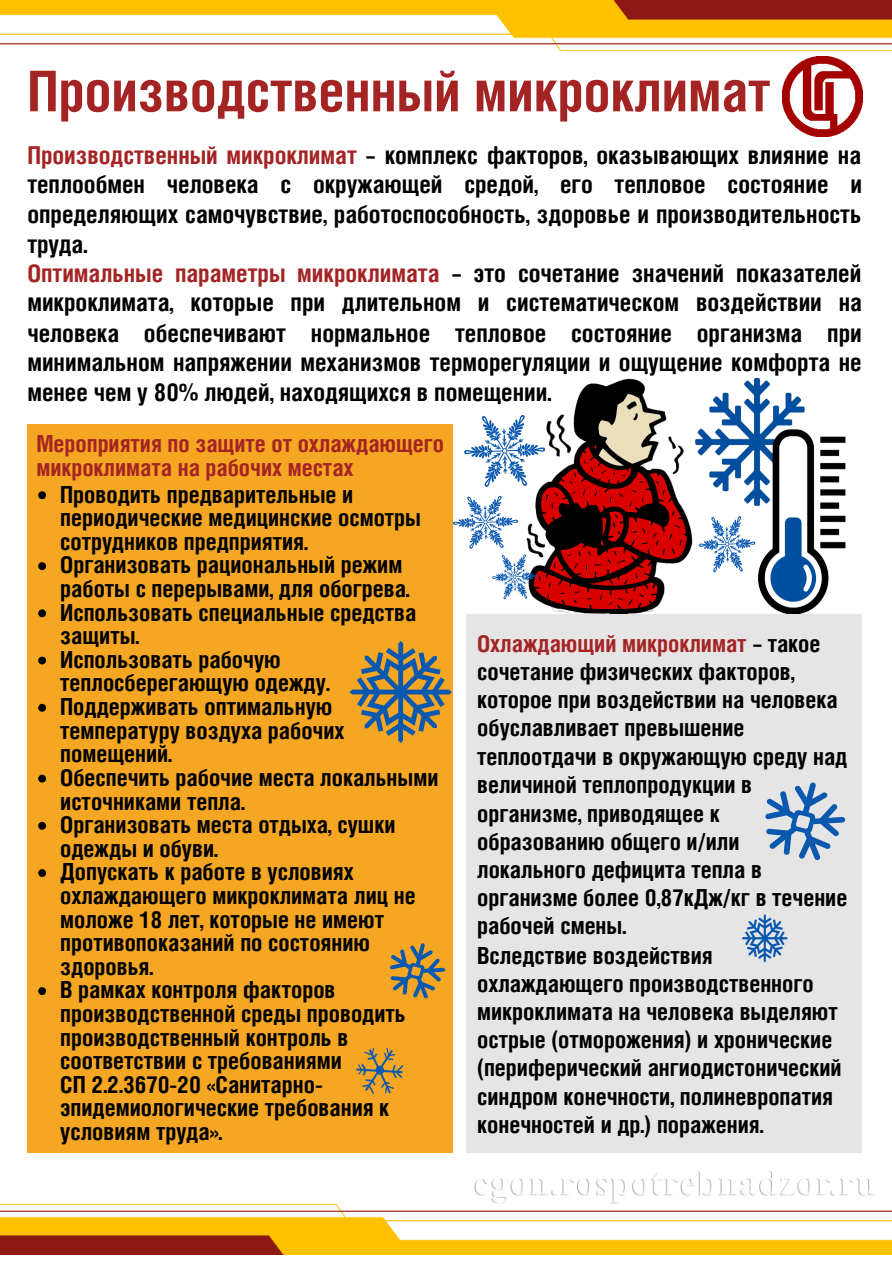
<style>
.page{position:relative;width:892px;height:1262px;background:#fff}
.page>*{position:absolute;margin:0;border:0;box-sizing:border-box;transform-origin:0 0}
.t1{font:700 56.2px "Helios Cond";color:#a42424}
.t2{font:700 24.7px/29.8px "Helios Cond";color:#000;text-align:justify}
.t3{font:700 23.6px/23.6px "Helios Cond";color:#000}
.t4{font:700 23.6px/23.6px "Helios Cond";color:#a42424}
.s1{color:#a42424}
</style>
<div class="page">
<div style="left:27px;top:424px;width:426px;height:728px;background:#f5a623"></div>
<img style="left:0;top:0;width:891px;height:52px">
<img style="left:0;top:1203px;width:891px;height:51px">
<img style="left:457px;top:1170px;width:434px;height:40px">
<img style="left:782px;top:56px;width:80px;height:80px">
<div style="left:466px;top:614px;width:396px;height:538px;background:#e5e5e5"></div>
<svg style="left:38px;top:491px;width:8px;height:8px"></svg>
<svg style="left:38px;top:562px;width:8px;height:8px"></svg>
<svg style="left:38px;top:609px;width:8px;height:8px"></svg>
<svg style="left:38px;top:656px;width:8px;height:8px"></svg>
<svg style="left:38px;top:704px;width:8px;height:7px"></svg>
<svg style="left:38px;top:774px;width:8px;height:8px"></svg>
<svg style="left:38px;top:822px;width:8px;height:7px"></svg>
<svg style="left:38px;top:869px;width:8px;height:8px"></svg>
<svg style="left:38px;top:987px;width:8px;height:8px"></svg>
<img style="left:537px;top:377px;width:222px;height:237px">
<img style="left:693px;top:378px;width:153px;height:236px">
<svg style="left:699px;top:514px;width:56px;height:60px"></svg>
<svg style="left:453px;top:413px;width:92px;height:187px"></svg>
<svg style="left:350px;top:641px;width:102px;height:102px"></svg>
<svg style="left:390px;top:943px;width:55px;height:55px"></svg>
<svg style="left:356px;top:1048px;width:47px;height:46px"></svg>
<svg style="left:765px;top:782px;width:80px;height:78px"></svg>
<svg style="left:742px;top:914px;width:46px;height:48px"></svg>
<p class="t1" style="left:27px;top:58px;width:745px">Производственный микроклимат</p>
<p class="t2" style="left:27px;top:140px;width:836px;line-height:29.6px"><span class="s1">Производственный микроклимат</span> – комплекс факторов, оказывающих влияние на теплообмен человека с окружающей средой, его тепловое состояние и определяющих самочувствие, работоспособность, здоровье и производительность труда.</p>
<p class="t2" style="left:27px;top:258px;width:836px"><span class="s1">Оптимальные параметры микроклимата</span> – это сочетание значений показателей микроклимата, которые при длительном и систематическом воздействии на человека обеспечивают нормальное тепловое состояние организма при минимальном напряжении механизмов терморегуляции и ощущение комфорта не менее чем у 80% людей, находящихся в помещении.</p>
<p class="t4" style="left:36px;top:431px;width:409px">Мероприятия по защите от охлаждающего микроклимата на рабочих местах</p>
<p class="t3" style="left:60px;top:482px;width:362px">Проводить предварительные и периодические медицинские осмотры сотрудников предприятия.</p>
<p class="t3" style="left:60px;top:553px;width:351px">Организовать рациональный режим работы с перерывами, для обогрева.</p>
<p class="t3" style="left:60px;top:600px;width:358px">Использовать специальные средства защиты.</p>
<p class="t3" style="left:60px;top:647px;width:271px">Использовать рабочую теплосберегающую одежду.</p>
<p class="t3" style="left:60px;top:694px;width:286px">Поддерживать оптимальную температуру воздуха рабочих помещений.</p>
<p class="t3" style="left:60px;top:765px;width:380px">Обеспечить рабочие места локальными источниками тепла.</p>
<p class="t3" style="left:60px;top:812px;width:337px">Организовать места отдыха, сушки одежды и обуви.</p>
<p class="t3" style="left:60px;top:859px;width:357px">Допускать к работе в условиях охлаждающего микроклимата лиц не моложе 18 лет, которые не имеют противопоказаний по состоянию здоровья.</p>
<p class="t3" style="left:60px;top:977px;width:347px">В рамках контроля факторов производственной среды проводить производственный контроль в соответствии с требованиями<br>СП 2.2.3670-20 «Санитарно&shy;эпидемиологические требования к условиям труда».</p>
<p class="t3" style="left:477px;top:629px;width:372px;line-height:28.2px"><span class="s1">Охлаждающий микроклимат</span> – такое сочетание физических факторов, которое при воздействии на человека обуславливает превышение теплоотдачи в окружающую среду над величиной теплопродукции в организме, приводящее к образованию общего и/или локального дефицита тепла в организме более 0,87кДж/кг в течение рабочей смены.</p>
<p class="t3" style="left:477px;top:940px;width:366px;line-height:28.3px">Вследствие воздействия охлаждающего производственного микроклимата на человека выделяют острые (отморожения) и хронические (периферический ангиодистонический синдром конечности, полиневропатия конечностей и др.) поражения.</p>
</div>
